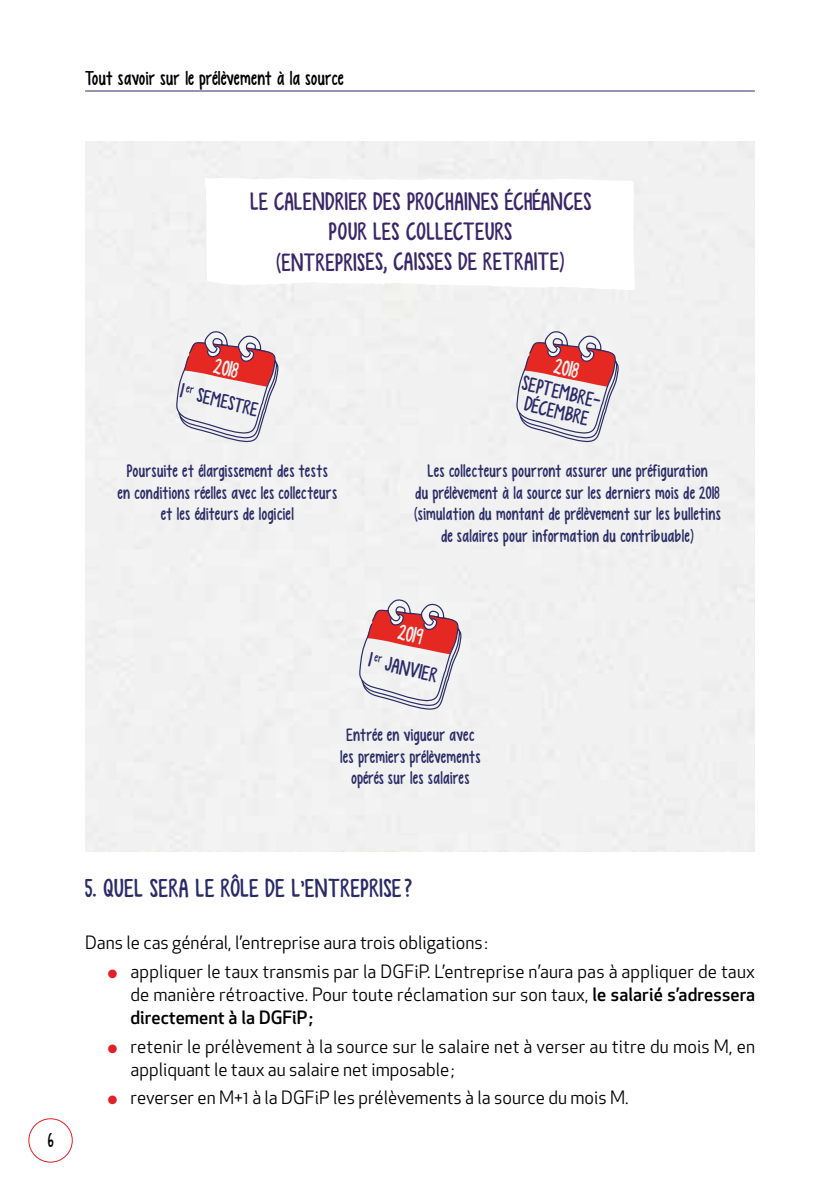
<style>
.page{position:relative;width:840px;height:1191px;background:#fff}
.page>*{position:absolute;margin:0;border:0;box-sizing:border-box;transform-origin:0 0}
.t1{font:26px "KG Empireof Dirt";letter-spacing:.025em;color:#2b2b68}
.t2{font:25px/30.2px "KG Empireof Dirt";letter-spacing:.025em;color:#392769;text-align:center}
.t3{font:22.4px "KG Empireof Dirt";color:#f1f1ef}
.t4{font:20.8px/19.6px "KG Empireof Dirt";color:#2b2a68;text-align:center}
.t5{font:20px "KG Empireof Dirt";letter-spacing:.015em;color:#000}
.t6{font:20px "KG Empireof Dirt";color:#2b2a68}
.t7{font:18px/23px "Apex New";color:#000;text-align:justify}
.t8{font:18px/21.6px "KG Empireof Dirt";letter-spacing:.015em;color:#2b2d67;text-align:center}
.s1{font-size:20.8px}
.s2{color:#e22027}
.s3{font-weight:500}
</style>
<div class="page">
<hr style="left:85px;top:90px;width:669px;height:1px;background:#2b2b68">
<div style="left:28px;top:1118px;width:45px;height:44px;border:1px solid #e22027;border-radius:50%"></div>
<svg style="left:175px;top:329px;width:105px;height:114px"></svg>
<svg style="left:358px;top:597px;width:104px;height:114px"></svg>
<svg style="left:515px;top:329px;width:104px;height:114px"></svg>
<svg style="left:205px;top:178px;width:429px;height:112px"></svg>
<p class="t5" style="left:85px;top:67px;width:260px">Tout savoir sur le prélèvement à la source</p>
<h2 class="t2" style="left:250px;top:187px;width:343px">LE CALENDRIER DES PROCHAINES ÉCHÉANCES<br>POUR LES COLLECTEURS<br>(ENTREPRISES, CAISSES DE RETRAITE)</h2>
<p class="t3" style="left:217px;top:353px;width:26px;rotate:14deg">2018</p>
<p class="t6" style="left:183px;top:379px;width:81px;rotate:14deg"><span class="s1">1</span><sup>er</sup> SEMESTRE</p>
<p class="t8" style="left:117px;top:460px;width:221px">Poursuite et élargissement des tests<br>en conditions réelles avec les collecteurs et les éditeurs de logiciel</p>
<p class="t3" style="left:557px;top:353px;width:26px;rotate:14deg">2018</p>
<p class="t4" style="left:524px;top:373px;width:84px;rotate:14deg">SEPTEMBRE-<br>DÉCEMBRE</p>
<p class="t8" style="left:414px;top:460px;width:308px">Les collecteurs pourront assurer une préfiguration<br>du prélèvement à la source sur les derniers mois de 2018 (simulation du montant de prélèvement sur les bulletins de salaires pour information du contribuable)</p>
<p class="t3" style="left:401px;top:619px;width:26px;rotate:14deg">2019</p>
<p class="t4" style="left:371px;top:650px;width:71px;rotate:13deg">1 <sup>er</sup> JANVIER</p>
<p class="t8" style="left:340px;top:724px;width:142px">Entrée en vigueur avec les premiers prélèvements opérés sur les salaires</p>
<p class="t5" style="left:48px;top:1128px;width:7px">6</p>
<h1 class="t1" style="left:85px;top:873px;width:328px">5. QUEL SERA LE RÔLE DE L’ENTREPRISE?</h1>
<p class="t7" style="left:85px;top:931px;width:404px">Dans le cas général, l’entreprise aura trois obligations :</p>
<p class="t7" style="left:130px;top:960px;width:626px;text-indent:-23px"><span class="s2">●</span> appliquer le taux transmis par la DGFiP. L’entreprise n’aura pas à appliquer de taux de manière rétroactive. Pour toute réclamation sur son taux, <span class="s3">le salarié s’adressera directement à la DGFiP ;</span></p>
<p class="t7" style="left:130px;top:1034px;width:625px;text-indent:-23px"><span class="s2">●</span> retenir le prélèvement à la source sur le salaire net à verser au titre du mois M, en appliquant le taux au salaire net imposable ;</p>
<p class="t7" style="left:108px;top:1086px;width:522px"><span class="s2">●</span> reverser en M+1 à la DGFiP les prélèvements à la source du mois M.</p>
</div>
